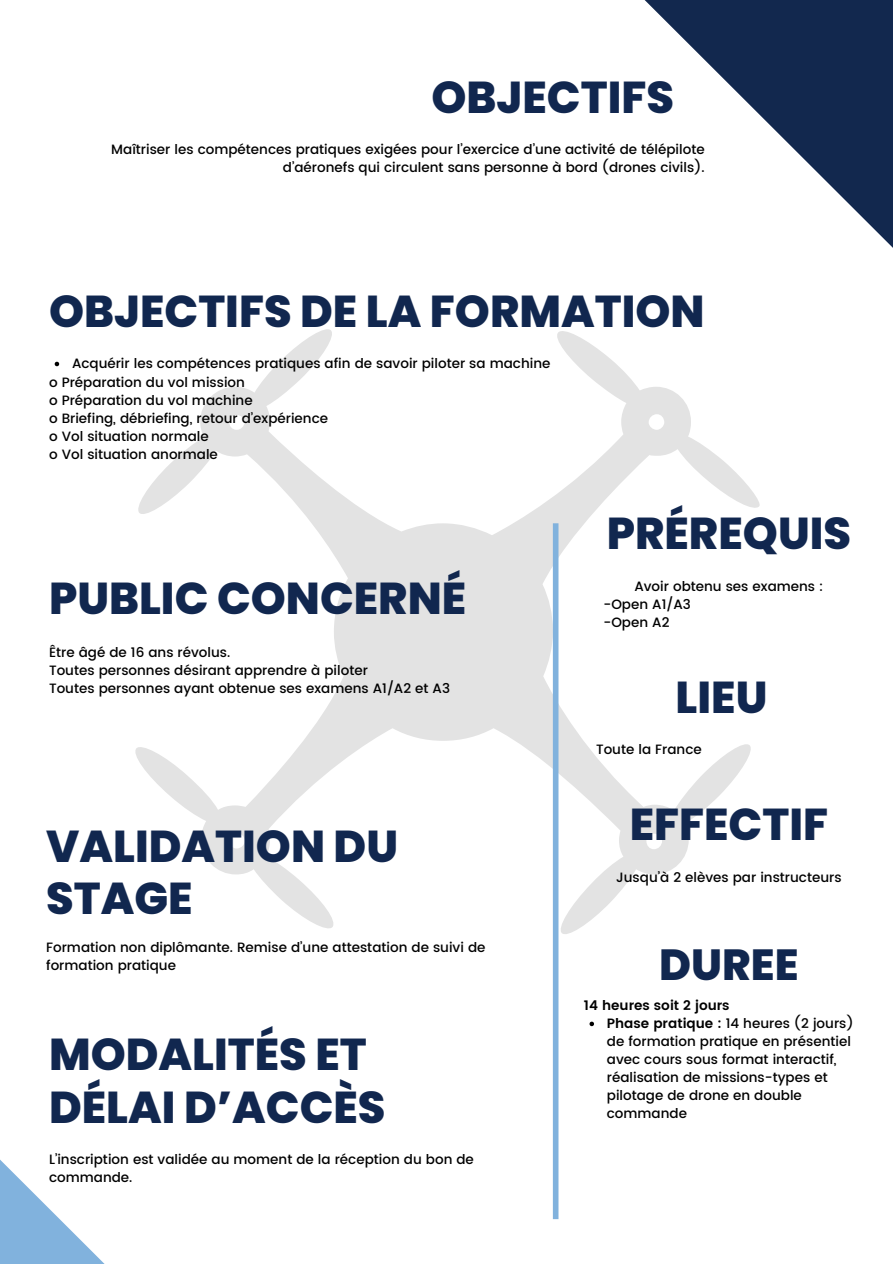
<style>
.page{position:relative;width:893px;height:1264px;background:#fff}
.page>*{position:absolute;margin:0;border:0;box-sizing:border-box;transform-origin:0 0}
.t1{font:800 44.55px/52.8px "Poppins";color:#11274f}
.t2{font:800 43.5px "Poppins";color:#11274f}
.t3{font:500 13.5px/18px "Poppins";color:#000}
.t4{font:600 13.5px "Poppins";color:#000}
.s1{font-weight:600}
</style>
<div class="page">
<svg style="left:135px;top:329px;width:625px;height:608px"></svg>
<svg style="left:644px;top:0;width:248px;height:247px"></svg>
<div style="left:0;top:843px;width:416px;height:420px;background:#fff"></div>
<svg style="left:55px;top:362px;width:4px;height:4px"></svg>
<div style="left:553px;top:523px;width:5px;height:696px;background:#81b2dd"></div>
<svg style="left:589px;top:1021px;width:5px;height:5px"></svg>
<h1 class="t1" style="left:431px;top:71px;width:244px">OBJECTIFS</h1>
<h2 class="t3" style="left:111px;top:140px;width:595px;text-align:right">Maîtriser les compétences pratiques exigées pour l’exercice d’une activité de télépilote d’aéronefs qui circulent sans personne à bord (drones civils).</h2>
<h1 class="t1" style="left:49px;top:285px;width:657px">OBJECTIFS DE LA FORMATION</h1>
<p class="t3" style="left:72px;top:355px;width:480px">Acquérir les compétences pratiques afin de savoir piloter sa machine</p>
<h2 class="t3" style="left:49px;top:373px;width:280px">o Préparation du vol mission<br>o Préparation du vol machine<br>o Briefing, débriefing, retour d’expérience o Vol situation normale<br>o Vol situation anormale</h2>
<h2 class="t1" style="left:49px;top:571px;width:418px">PUBLIC CONCERNÉ</h2>
<h1 class="t3" style="left:49px;top:643px;width:402px">Être âgé de 16 ans révolus.<br>Toutes personnes désirant apprendre à piloter<br>Toutes personnes ayant obtenue ses examens A1/A2 et A3</h1>
<p class="t1" style="left:606px;top:507px;width:246px">PRÉREQUIS</p>
<h1 class="t3" style="left:603px;top:577px;width:221px;text-indent:31px">Avoir obtenu ses examens : -Open A1/A3<br>-Open A2</h1>
<h2 class="t1" style="left:675px;top:671px;width:93px">LIEU</h2>
<h1 class="t3" style="left:596px;top:740px;width:107px">Toute la France</h1>
<h2 class="t1" style="left:629px;top:798px;width:200px">EFFECTIF</h2>
<h1 class="t3" style="left:616px;top:868px;width:227px">Jusqu’à 2 elèves par instructeurs</h1>
<h2 class="t1" style="left:46px;top:819px;width:353px">VALIDATION DU<br>STAGE</h2>
<h1 class="t3" style="left:46px;top:938px;width:441px">Formation non diplômante. Remise d’une attestation de suivi de formation pratique</h1>
<h2 class="t2" style="left:659px;top:934px;width:141px">DUREE</h2>
<h1 class="t4" style="left:584px;top:997px;width:147px">14 heures soit 2 jours</h1>
<h2 class="t3" style="left:606px;top:1014px;width:248px"><span class="s1">Phase pratique :</span> 14 heures (2 jours) de formation pratique en présentiel avec cours sous format interactif, réalisation de missions-types et pilotage de drone en double commande</h2>
<p class="t1" style="left:49px;top:1028px;width:338px">MODALITÉS ET<br>DÉLAI D’ACCÈS</p>
<h1 class="t3" style="left:49px;top:1150px;width:426px">L’inscription est validée au moment de la réception du bon de commande.</h1>
</div>
